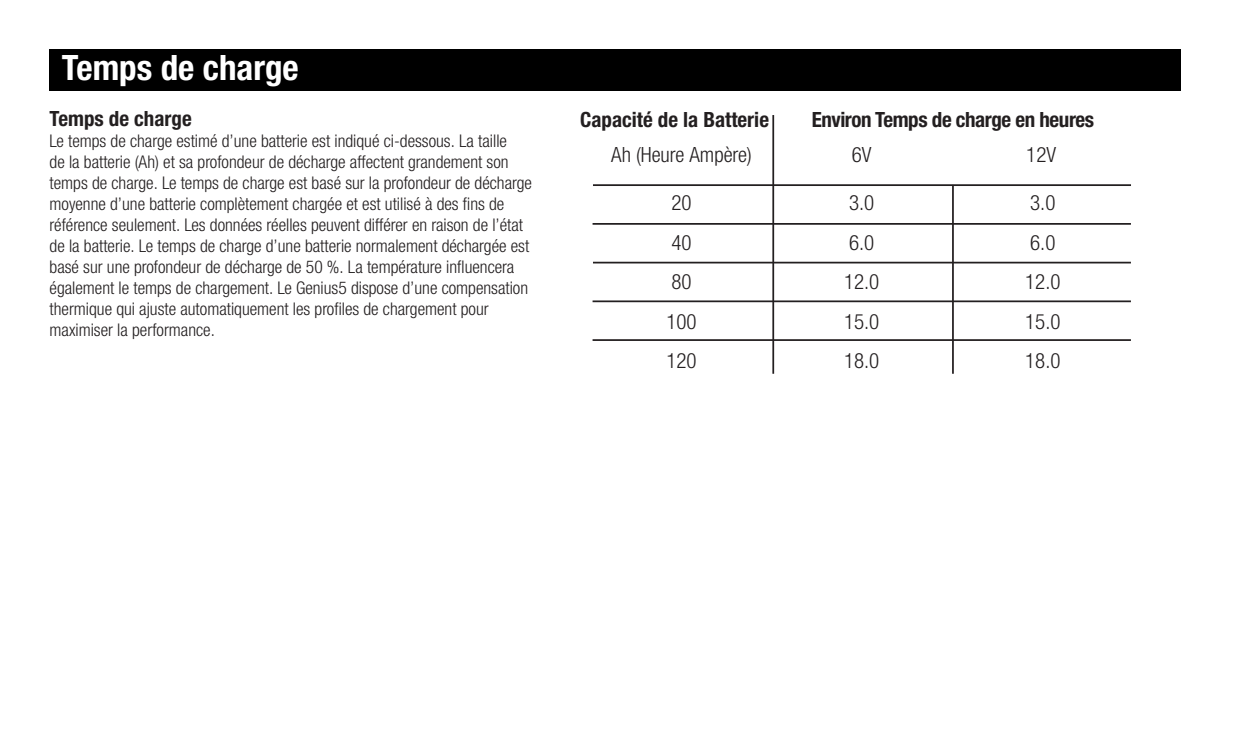
<style>
.page{position:relative;width:1260px;height:756px;background:#fff}
.page>*{position:absolute;margin:0;border:0;box-sizing:border-box;transform-origin:0 0}
.t1{font:700 condensed 35px "Helvetica Neue LTW1 G";color:#fff}
.t2{font:300 condensed 21px "Helvetica Neue LTW1 G";color:#231f20}
.t3{font:700 condensed 21px "Helvetica Neue LTW1 G";color:#231f20}
.t4{font:700 condensed 21px "Helvetica Neue LTW1 G";letter-spacing:-.02em;color:#231f20}
.t5{font:300 condensed 17.5px/21px "Helvetica Neue LTW1 G";color:#231f20}
</style>
<div class="page">
<div style="left:50px;top:50px;width:1131px;height:41px;background:#000"></div>
<hr style="left:593px;top:184px;width:538px;height:2px;background:#231f20">
<hr style="left:593px;top:223px;width:538px;height:2px;background:#231f20">
<hr style="left:593px;top:300px;width:538px;height:2px;background:#231f20">
<hr style="left:593px;top:339px;width:538px;height:2px;background:#231f20">
<hr style="left:593px;top:262px;width:538px;height:1px;background:#231f20">
<hr style="left:772px;top:115px;width:2px;height:259px;background:#231f20">
<hr style="left:952px;top:185px;width:2px;height:189px;background:#231f20">
<p class="t1" style="left:62px;top:46px;width:238px">Temps de charge</p>
<p class="t3" style="left:50px;top:106px;width:144px">Temps de charge</p>
<p class="t5" style="left:50px;top:131px;width:484px">Le temps de charge estimé d’une batterie est indiqué ci-dessous. La taille<br>de la batterie (Ah) et sa profondeur de décharge affectent grandement son temps de charge. Le temps de charge est basé sur la profondeur de décharge moyenne d’une batterie complètement chargée et est utilisé à des fins de référence seulement. Les données réelles peuvent différer en raison de l’état de la batterie. Le temps de charge d’une batterie normalement déchargée est basé sur une profondeur de décharge de 50 %. La température influencera également le temps de chargement. Le Genius5 dispose d’une compensation thermique qui ajuste automatiquement les profiles de chargement pour maximiser la performance.</p>
<p class="t3" style="left:580px;top:107px;width:190px">Capacité de la Batterie</p>
<p class="t4" style="left:812px;top:107px;width:284px">Environ Temps de charge en heures</p>
<p class="t2" style="left:611px;top:143px;width:142px">Ah (Heure Ampère)</p>
<p class="t2" style="left:852px;top:143px;width:21px">6V</p>
<p class="t2" style="left:1026px;top:143px;width:31px">12V</p>
<p class="t2" style="left:671px;top:190px;width:22px">20</p>
<p class="t2" style="left:671px;top:230px;width:22px">40</p>
<p class="t2" style="left:671px;top:270px;width:22px">80</p>
<p class="t2" style="left:666px;top:309px;width:32px">100</p>
<p class="t2" style="left:666px;top:349px;width:32px">120</p>
<p class="t2" style="left:849px;top:190px;width:27px">3.0</p>
<p class="t2" style="left:849px;top:230px;width:27px">6.0</p>
<p class="t2" style="left:844px;top:270px;width:37px">12.0</p>
<p class="t2" style="left:844px;top:309px;width:37px">15.0</p>
<p class="t2" style="left:844px;top:349px;width:37px">18.0</p>
<p class="t2" style="left:1030px;top:190px;width:27px">3.0</p>
<p class="t2" style="left:1030px;top:230px;width:27px">6.0</p>
<p class="t2" style="left:1025px;top:270px;width:37px">12.0</p>
<p class="t2" style="left:1025px;top:309px;width:37px">15.0</p>
<p class="t2" style="left:1025px;top:349px;width:37px">18.0</p>
</div>
